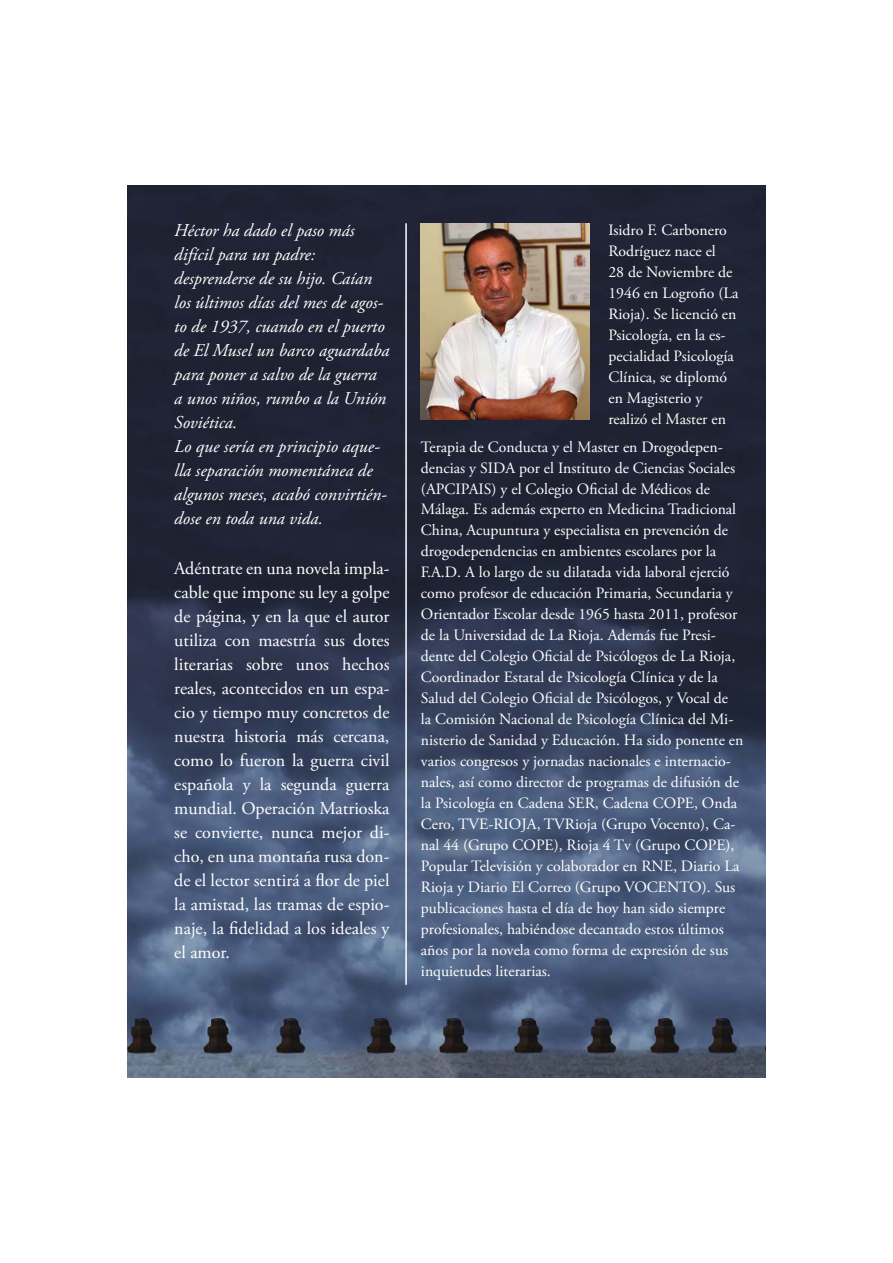
<style>
.page{position:relative;width:893px;height:1263px;background:#fff}
.page>*{position:absolute;margin:0;border:0;box-sizing:border-box;transform-origin:0 0}
.t1{font:18px/24px "Adobe Garamond Pro";color:#fff;text-align:justify}
.t2{font:italic 18px/24px "Adobe Garamond Pro";color:#fff}
.t3{font:15.75px/21px "Adobe Garamond Pro";color:#fff}
</style>
<div class="page">
<img style="left:128px;top:185px;width:637px;height:893px">
<img style="left:421px;top:223px;width:168px;height:196px">
<hr style="left:405px;top:223px;width:2px;height:762px;background:#fff">
<p class="t2" style="left:174px;top:220px;width:217px">Héctor ha dado el paso más difícil para un padre: desprenderse de su hijo. Caían los últimos días del mes de agos&shy;to de 1937, cuando en el puerto de El Musel un barco aguardaba para poner a salvo de la guerra<br>a unos niños, rumbo a la Unión<br>Soviética.<br>Lo que sería en principio aque&shy;lla separación momentánea de algunos meses, acabó convirtién&shy;dose en toda una vida.</p>
<p class="t1" style="left:174px;top:558px;width:217px">Adéntrate en una novela impla&shy;cable que impone su ley a golpe de página, y en la que el autor utiliza con maestría sus dotes literarias sobre unos hechos reales, acontecidos en un espa&shy;cio y tiempo muy concretos de nuestra historia más cercana, como lo fueron la guerra civil española y la segunda guerra mundial. Operación Matrioska se convierte, nunca mejor di&shy;cho, en una montaña rusa don&shy;de el lector sentirá a flor de piel la amistad, las tramas de espio&shy;naje, la fidelidad a los ideales y el amor.</p>
<p class="t3" style="left:608px;top:220px;width:132px">Isidro F. Carbonero<br>Rodríguez nace el<br>28 de Noviembre de<br>1946 en Logroño (La<br>Rioja). Se licenció en<br>Psicología, en la es&shy;pecialidad Psicología<br>Clínica, se diplomó en Magisterio y realizó el Master en</p>
<p class="t3" style="left:421px;top:437px;width:324px">Terapia de Conducta y el Master en Drogodepen&shy;dencias y SIDA por el Instituto de Ciencias Sociales (APCIPAIS) y el Colegio Oficial de Médicos de Málaga. Es además experto en Medicina Tradicional China, Acupuntura y especialista en prevención de drogodependencias en ambientes escolares por la F.A.D. A lo largo de su dilatada vida laboral ejerció como profesor de educación Primaria, Secundaria y Orientador Escolar desde 1965 hasta 2011, profesor de la Universidad de La Rioja. Además fue Presi&shy;dente del Colegio Oficial de Psicólogos de La Rioja, Coordinador Estatal de Psicología Clínica y de la Salud del Colegio Oficial de Psicólogos, y Vocal de<br>la Comisión Nacional de Psicología Clínica del Mi&shy;nisterio de Sanidad y Educación. Ha sido ponente en varios congresos y jornadas nacionales e internacio&shy;nales, así como director de programas de difusión de la Psicología en Cadena SER, Cadena COPE, Onda Cero, TVE-RIOJA, TVRioja (Grupo Vocento), Ca&shy;nal 44 (Grupo COPE), Rioja 4 Tv (Grupo COPE), Popular Televisión y colaborador en RNE, Diario La Rioja y Diario El Correo (Grupo VOCENTO). Sus publicaciones hasta el día de hoy han sido siempre profesionales, habiéndose decantado estos últimos años por la novela como forma de expresión de sus inquietudes literarias.</p>
</div>
